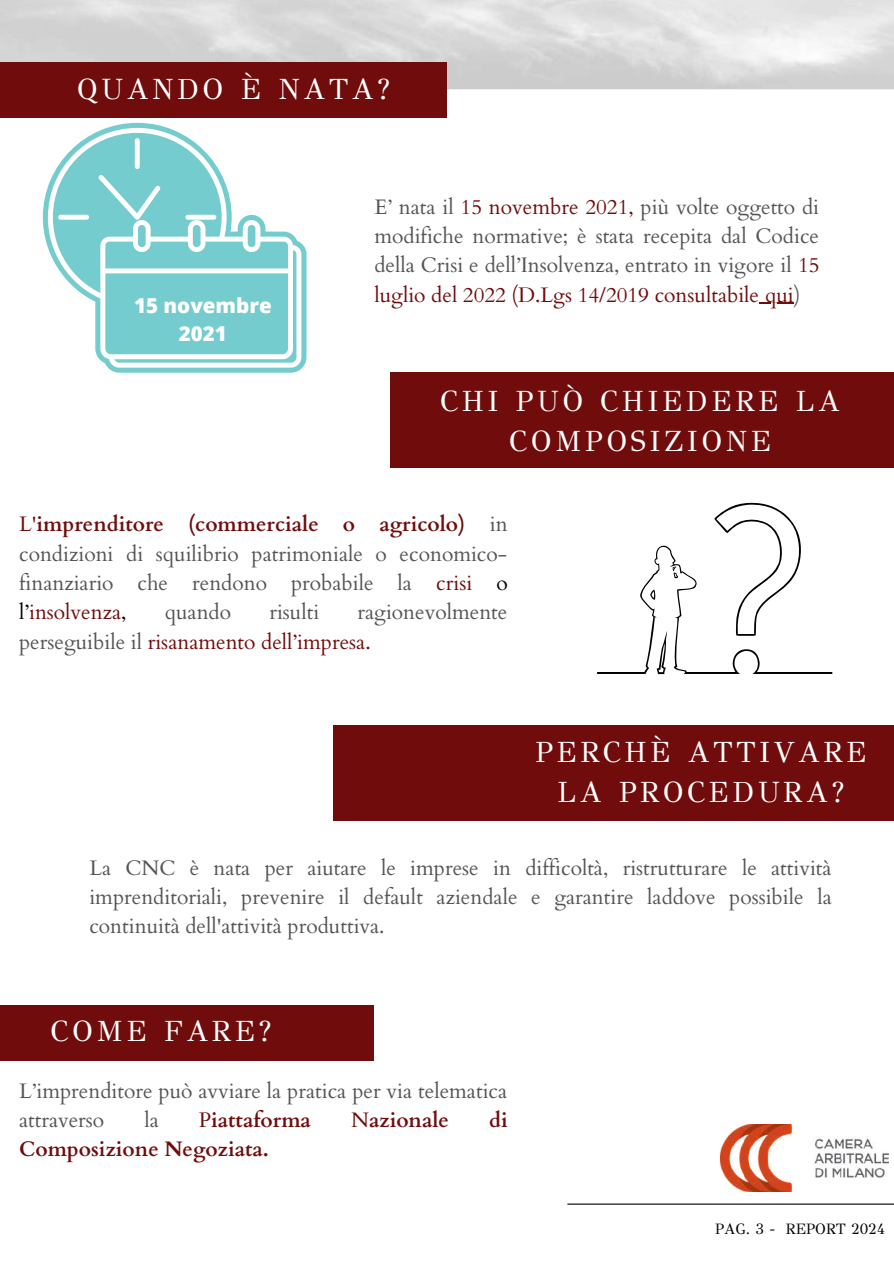
<style>
.page{position:relative;width:894px;height:1264px;background:#fff}
.page>*{position:absolute;margin:0;border:0;box-sizing:border-box;transform-origin:0 0}
.t1{font:29.25px/40.3px "GFS Didot";letter-spacing:.12em;color:#fff;text-align:center}
.t2{font:29.25px/40.5px "GFS Didot";letter-spacing:.12em;color:#fbfdfc;text-align:center}
.t3{font:21px/29.2px "Cardo";color:#545454;text-align:justify}
.t4{font:700 21px "Cardo";color:#700c0c}
.t5{font:800 20.55px/28.2px "Open Sans";color:#fff;text-align:center}
.t6{font:15px "GFS Didot";color:#000}
.s1{color:#700c0c}
.s2{font-weight:700;color:#700c0c}
.s3{color:#000}
.s4{font-weight:400}
</style>
<div class="page">
<img style="left:0;top:0;width:893px;height:89px">
<hr style="left:567px;top:1203px;width:326px;height:1px;background:#000">
<img style="left:720px;top:1124px;width:168px;height:67px">
<div style="left:0;top:63px;width:446px;height:55px;background:#700c0c"></div>
<div style="left:333px;top:725px;width:560px;height:95px;background:#700c0c"></div>
<div style="left:0;top:1005px;width:374px;height:55px;background:#700c0c"></div>
<svg style="left:43px;top:123px;width:263px;height:250px"></svg>
<svg style="left:53px;top:133px;width:243px;height:229px"></svg>
<hr style="left:759px;top:303px;width:34px;height:1px;background:#700c0c">
<div style="left:390px;top:373px;width:503px;height:94px;background:#700c0c"></div>
<svg style="left:597px;top:502px;width:235px;height:172px"></svg>
<h1 class="t1" style="left:77px;top:69px;width:315px">QUANDO È NATA?</h1>
<p class="t5" style="left:134px;top:291px;width:139px">15 novembre<br>2021</p>
<p class="t3" style="left:374px;top:193px;width:446px">E’ nata il <span class="s1">15 novembre 2021,</span> più volte oggetto di modifiche normative; è stata recepita dal Codice della Crisi e dell’Insolvenza, entrato in vigore il <span class="s1">15 luglio del 2022 (D.Lgs 14/2019 consultabile qui</span>)</p>
<h1 class="t2" style="left:440px;top:380px;width:401px">CHI PUÒ CHIEDERE LA<br>COMPOSIZIONE</h1>
<p class="t3" style="left:19px;top:510px;width:490px"><span class="s1">L'</span><span class="s2">imprenditore (commerciale o agricolo)</span> in condizioni di squilibrio patrimoniale o economico&shy;finanziario che rendono probabile la <span class="s1">crisi</span> <span class="s3">o l’</span><span class="s1">insolvenza</span><span class="s3">,</span></p>
<p class="t3" style="left:19px;top:598px;width:489px;text-indent:338px">ragionevolmente perseguibile il <span class="s1">risanamento dell’impresa.</span></p>
<p class="t3" style="left:165px;top:598px;width:68px">quando</p>
<p class="t3" style="left:269px;top:598px;width:51px">risulti</p>
<h1 class="t1" style="left:535px;top:731px;width:332px">PERCHÈ ATTIVARE<br>LA PROCEDURA?</h1>
<p class="t3" style="left:89px;top:853px;width:743px">La CNC è nata per aiutare le imprese in difficoltà, ristrutturare le attività imprenditoriali, prevenire il default aziendale e garantire laddove possibile la continuità dell'attività produttiva.</p>
<h1 class="t1" style="left:51px;top:1010px;width:222px">COME FARE?</h1>
<p class="t3" style="left:19px;top:1076px;width:489px">L’imprenditore può avviare la pratica per via telematica attraverso</p>
<p class="t3" style="left:144px;top:1105px;width:16px">la</p>
<p class="t4" style="left:199px;top:1106px;width:114px"><span class="s4">P</span>iattaforma</p>
<p class="t4" style="left:351px;top:1106px;width:99px"><span class="s4">N</span>azionale</p>
<p class="t4" style="left:489px;top:1106px;width:20px">di</p>
<p class="t4" style="left:19px;top:1135px;width:251px">Composizione Negoziata.</p>
<p class="t6" style="left:715px;top:1219px;width:171px">PAG. 3 - REPORT 2024</p>
</div>
